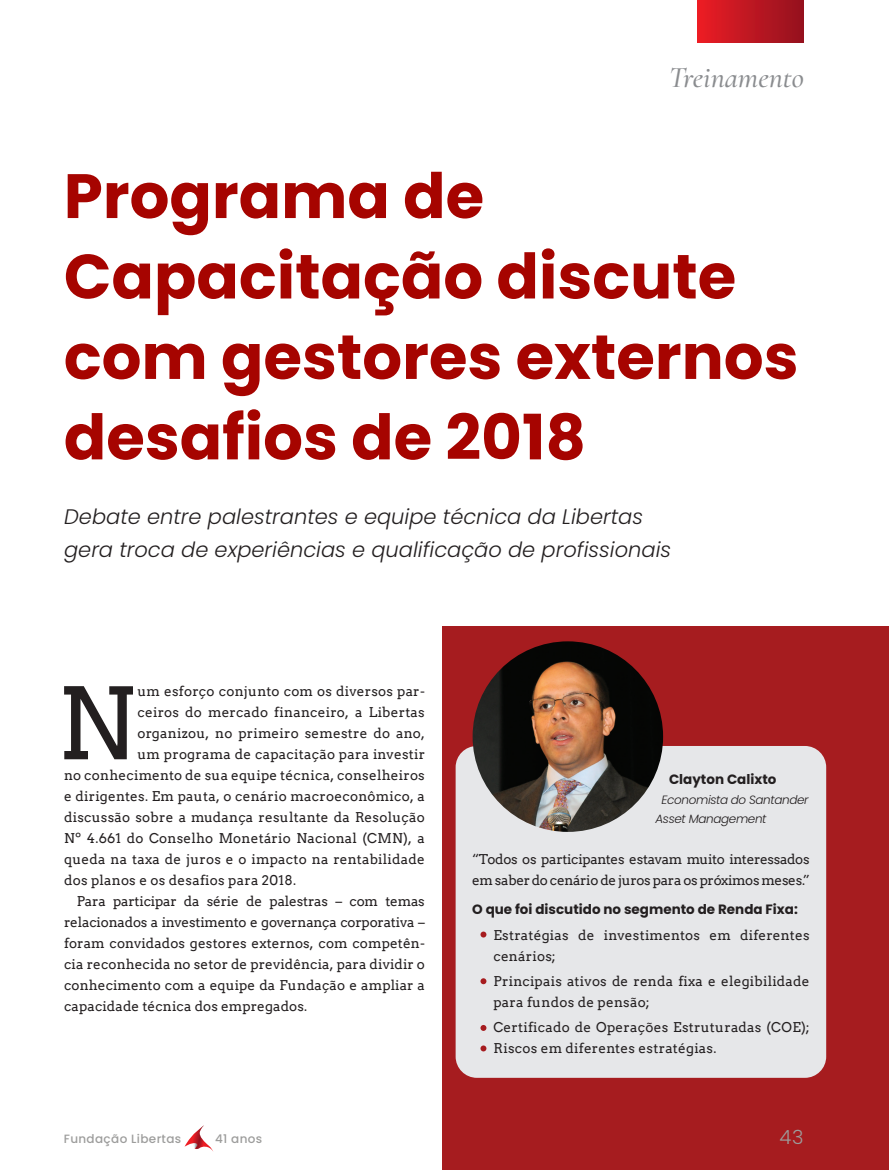
<style>
.page{position:relative;width:889px;height:1170px;background:#fff}
.page>*{position:absolute;margin:0;border:0;box-sizing:border-box;transform-origin:0 0}
.t1{font:98.55px "Arvo";color:#231f20}
.t2{font:700 62.55px/80.4px "Poppins";color:#a60400}
.t3{font:italic 500 30px "Cormorant Garamond";color:#8a8c8f}
.t4{font:italic 300 21px/33px "Poppins";color:#231f20}
.t5{font:300 19.5px "Poppins";color:#9d9d9c}
.t6{font:13.5px/21px "Arvo";letter-spacing:.02em;color:#231f20}
.t7{font:13.5px/21px "Arvo";letter-spacing:-.02em;color:#231f20}
.t8{font:700 13.5px "Poppins";color:#231f20}
.t9{font:italic 300 12px/19.5px "Poppins";letter-spacing:-.03em;color:#231f20}
.t10{font:500 12px "Poppins";letter-spacing:.03em;color:#9d9d9c}
</style>
<div class="page">
<svg style="left:184px;top:1125px;width:29px;height:26px"></svg>
<div style="left:442px;top:626px;width:447px;height:543px;background:#a61c1f"></div>
<div style="left:455px;top:746px;width:371px;height:331px;background:#e6e7e9;border-radius:21px"></div>
<div style="left:697px;top:0;width:107px;height:43px;background:linear-gradient(to right,#ec1d24,#93111e)"></div>
<img style="left:472px;top:641px;width:191px;height:190px;border-radius:95px">
<svg style="left:480px;top:931px;width:6px;height:6px"></svg>
<svg style="left:480px;top:978px;width:6px;height:6px"></svg>
<svg style="left:480px;top:1025px;width:6px;height:5px"></svg>
<svg style="left:480px;top:1045px;width:6px;height:6px"></svg>
<p class="t3" style="left:669px;top:59px;width:136px">Treinamento</p>
<p class="t2" style="left:64px;top:156px;width:736px">Programa de<br>Capacitação discute com gestores externos desafios de 2018</p>
<p class="t4" style="left:64px;top:500px;width:608px">Debate entre palestrantes e equipe técnica da Libertas gera troca de experiências e qualificação de profissionais</p>
<p class="t1" style="left:57px;top:659px;width:80px">N</p>
<p class="t6" style="left:137px;top:680px;width:289px">um esforço conjunto com os diversos par-</p>
<p class="t6" style="left:137px;top:701px;width:289px">ceiros do mercado financeiro, a Libertas</p>
<p class="t6" style="left:137px;top:722px;width:289px">organizou, no primeiro semestre do ano,</p>
<p class="t6" style="left:137px;top:743px;width:289px">um programa de capacitação para investir</p>
<p class="t6" style="left:64px;top:764px;width:362px">no conhecimento de sua equipe técnica, conselheiros</p>
<p class="t6" style="left:64px;top:785px;width:362px">e dirigentes. Em pauta, o cenário macroeconômico, a</p>
<p class="t6" style="left:64px;top:806px;width:362px">discussão sobre a mudança resultante da Resolução</p>
<p class="t6" style="left:64px;top:827px;width:362px">Nº 4.661 do Conselho Monetário Nacional (CMN), a</p>
<p class="t6" style="left:64px;top:848px;width:362px">queda na taxa de juros e o impacto na rentabilidade</p>
<p class="t6" style="left:64px;top:869px;width:233px">dos planos e os desafios para 2018.</p>
<p class="t6" style="left:64px;top:890px;width:362px;text-align:justify;text-indent:13px">Para participar da série de palestras – com temas relacionados a investimento e governança corporativa – foram convidados gestores externos, com competên&shy;cia reconhecida no setor de previdência, para dividir o conhecimento com a equipe da Fundação e ampliar a capacidade técnica dos empregados.</p>
<p class="t10" style="left:64px;top:1131px;width:119px">Fundação Libertas</p>
<p class="t10" style="left:215px;top:1131px;width:49px">41 anos</p>
<p class="t8" style="left:669px;top:771px;width:109px">Clayton Calixto</p>
<p class="t9" style="left:655px;top:789px;width:155px;text-indent:6px">Economista do Santander<br>Asset Management</p>
<p class="t7" style="left:472px;top:848px;width:339px">“Todos os participantes estavam muito interessados em saber do cenário de juros para os próximos meses.”</p>
<p class="t8" style="left:472px;top:901px;width:327px">O que foi discutido no segmento de Renda Fixa:</p>
<p class="t6" style="left:493px;top:923px;width:318px">Estratégias de investimentos em diferentes cenários;</p>
<p class="t6" style="left:493px;top:970px;width:318px">Principais ativos de renda fixa e elegibilidade para fundos de pensão;</p>
<p class="t6" style="left:493px;top:1016px;width:318px">Certificado de Operações Estruturadas (COE);<br>Riscos em diferentes estratégias.</p>
<p class="t5" style="left:779px;top:1125px;width:25px">43</p>
</div>
